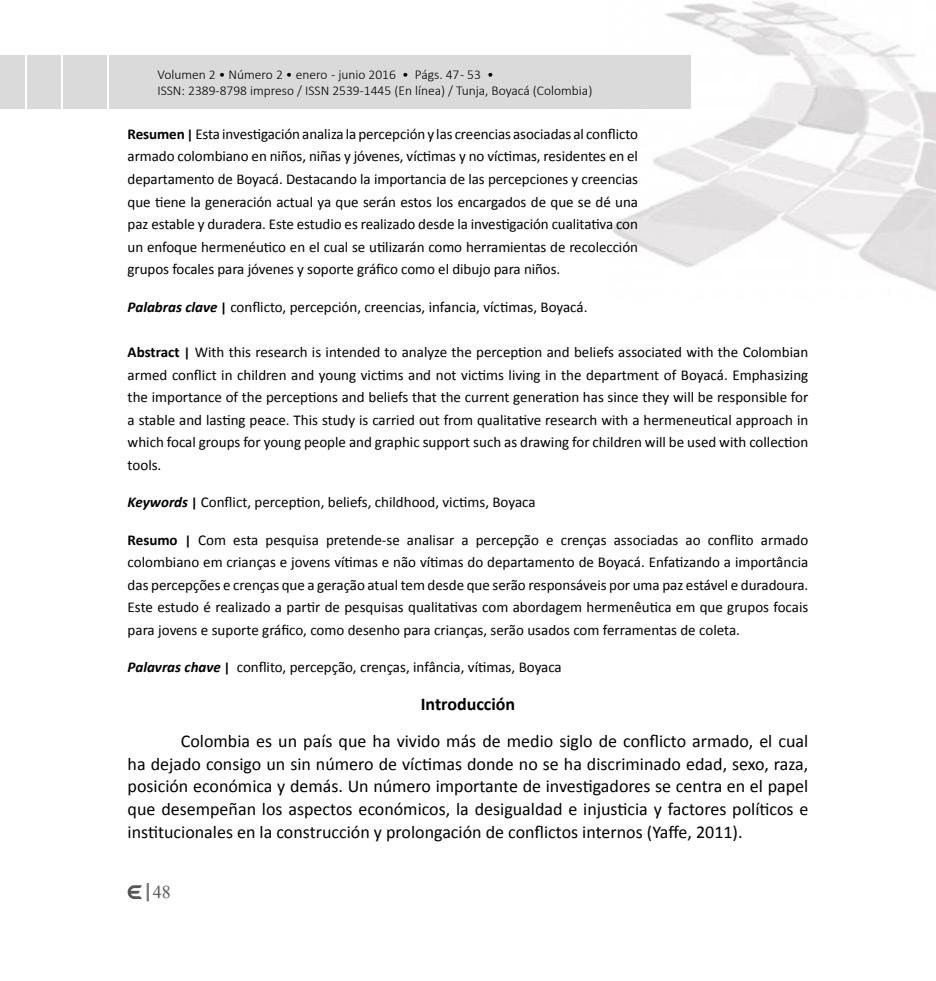
<style>
.page{position:relative;width:936px;height:981px;background:#fff}
.page>*{position:absolute;margin:0;border:0;box-sizing:border-box;transform-origin:0 0}
.t1{font:18px/22.5px "Calibri";color:#000;text-align:justify}
.t2{font:700 18px "Calibri";color:#000}
.t3{font:18px "Times New Roman";color:#575756}
.t4{font:15px/22.5px "Calibri";color:#000;text-align:justify}
.t5{font:300 13.5px/16.2px "Calibri";color:#000}
.s1{font-weight:700}
.s2{font-weight:700;font-size:13.5px}
.s3{font-weight:700;font-style:italic}
</style>
<div class="page">
<svg style="left:128px;top:883px;width:21px;height:17px"></svg>
<img style="left:612px;top:1px;width:323px;height:290px">
<div style="left:27px;top:55px;width:33px;height:54px;background:#dadada"></div>
<div style="left:0;top:55px;width:24px;height:54px;background:#dadada"></div>
<div style="left:63px;top:55px;width:43px;height:54px;background:#dadada"></div>
<div style="left:109px;top:55px;width:581px;height:54px;background:#dadada"></div>
<p class="t5" style="left:157px;top:66px;width:436px">Volumen 2 • Número 2 • enero - junio 2016 • Págs. 47 - 53 •<br>ISSN: 2389-8798 impreso / ISSN 2539-1445 (En línea) / Tunja, Boyacá (Colombia)</p>
<p class="t4" style="left:128px;top:122px;width:512px"><span class="s1">Resumen</span> <span class="s2">|</span> Esta investigación analiza la percepción y las creencias asociadas al conflicto armado colombiano en niños, niñas y jóvenes, víctimas y no víctimas, residentes en el departamento de Boyacá. Destacando la importancia de las percepciones y creencias que tiene la generación actual ya que serán estos los encargados de que se dé una paz estable y duradera. Este estudio es realizado desde la investigación cualitativa con un enfoque hermenéutico en el cual se utilizarán como herramientas de recolección grupos focales para jóvenes y soporte gráfico como el dibujo para niños.</p>
<p class="t4" style="left:128px;top:294px;width:461px"><span class="s3">Palabras clave</span> <span class="s2">|</span> conflicto, percepción, creencias, infancia, víctimas, Boyacá.</p>
<p class="t4" style="left:128px;top:340px;width:682px"><span class="s1">Abstract</span> <span class="s2">|</span> With this research is intended to analyze the perception and beliefs associated with the Colombian armed conflict in children and young victims and not victims living in the department of Boyacá. Emphasizing the importance of the perceptions and beliefs that the current generation has since they will be responsible for a stable and lasting peace. This study is carried out from qualitative research with a hermeneutical approach in which focal groups for young people and graphic support such as drawing for children will be used with collection tools.</p>
<p class="t4" style="left:128px;top:490px;width:409px"><span class="s3">Keywords</span> <span class="s2">|</span> Conflict, perception, beliefs, childhood, victims, Boyaca</p>
<p class="t4" style="left:128px;top:527px;width:682px"><span class="s1">Resumo</span> <span class="s2">|</span> Com esta pesquisa pretende-se analisar a percepção e crenças associadas ao conflito armado colombiano em crianças e jovens vítimas e não vítimas do departamento de Boyacá. Enfatizando a importância das percepções e crenças que a geração atual tem desde que serão responsáveis por uma paz estável e duradoura.<br>Este estudo é realizado a partir de pesquisas qualitativas com abordagem hermenêutica em que grupos focais para jovens e suporte gráfico, como desenho para crianças, serão usados com ferramentas de coleta.</p>
<p class="t4" style="left:128px;top:655px;width:435px"><span class="s3">Palavras chave</span> <span class="s2">|</span> conflito, percepção, crenças, infância, vítimas, Boyaca</p>
<p class="t2" style="left:420px;top:692px;width:96px">Introducción</p>
<p class="t1" style="left:128px;top:729px;width:682px;text-indent:53px">Colombia es un país que ha vivido más de medio siglo de conflicto armado, el cual ha dejado consigo un sin número de víctimas donde no se ha discriminado edad, sexo, raza, posición económica y demás. Un número importante de investigadores se centra en el papel que desempeñan los aspectos económicos, la desigualdad e injusticia y factores políticos e institucionales en la construcción y prolongación de conflictos internos (Yaffe, 2011).</p>
<p class="t3" style="left:153px;top:879px;width:19px">48</p>
</div>
